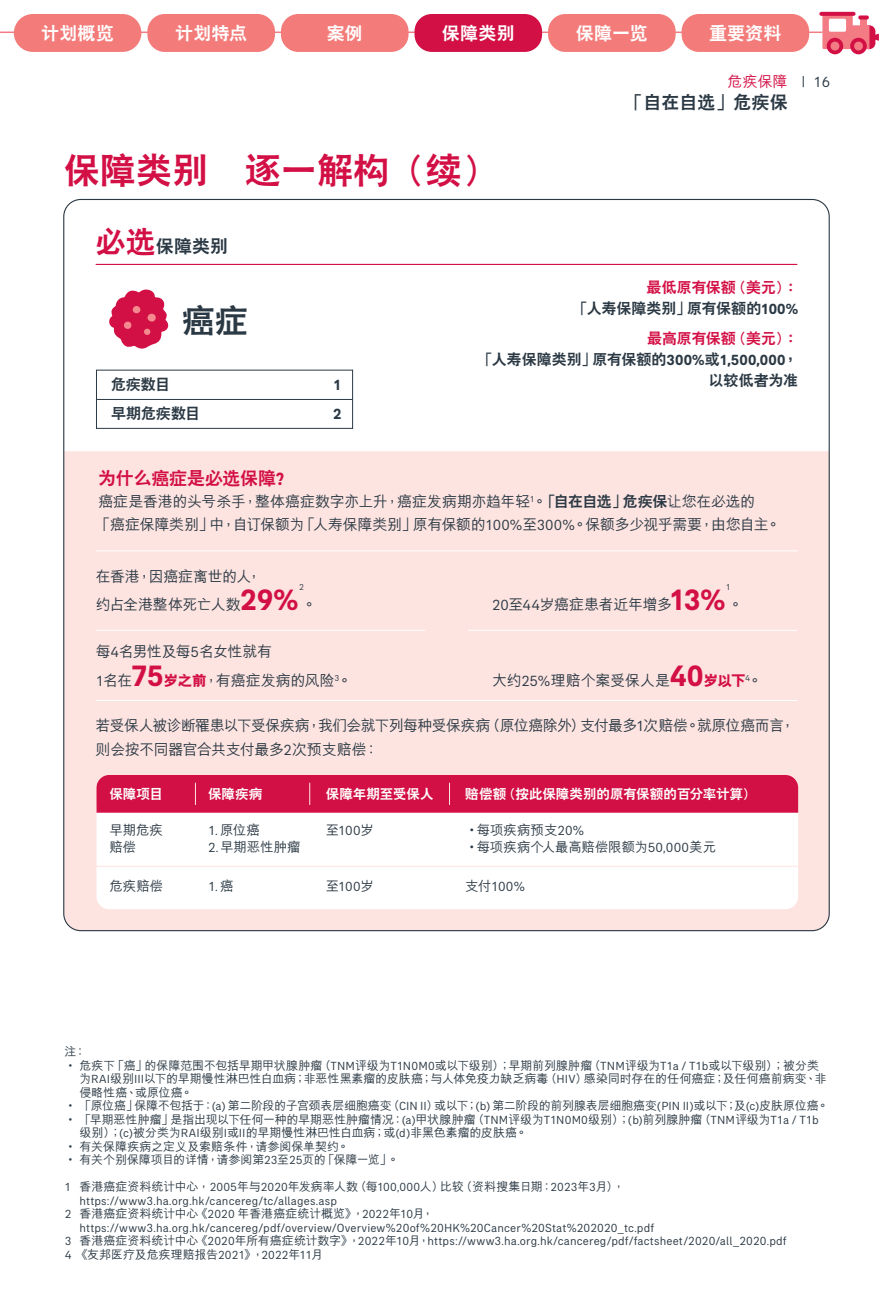
<style>
.page{position:relative;width:893px;height:1297px;background:#fff}
.page>*{position:absolute;margin:0;border:0;box-sizing:border-box;transform-origin:0 0}
.t1{font:800 36px "C Hei 2 HKS";letter-spacing:.005em;color:#d31045}
.t2{font:800 33px "C Hei 2 HKS";color:#2b3944}
.t3{font:800 18px "C Hei 2 HKS";letter-spacing:.015em;color:#fff}
.t4{font:800 18px "C Hei 2 HKS";color:#2b3944}
.t5{font:800 18px "C Hei 2 HKS";letter-spacing:-.01em;color:#d31045}
.t6{font:500 15px/28.5px "M Hei HKS";letter-spacing:-.03em;color:#2b3944}
.t7{font:800 15px/21px "C Hei 2 HKS";color:#2b3944;text-align:right}
.t8{font:500 15px "M Hei HKS";letter-spacing:-.005em;color:#2b3944}
.t9{font:500 15px "M Hei HKS";color:#d31045}
.t10{font:15px "AIA Everest";color:#2b3944}
.t11{font:700 15px "AIA Everest";color:#2b3944}
.t12{font:500 13.5px/16.5px "M Hei HKS";letter-spacing:-.005em;color:#2b3944}
.t13{font:800 13.5px "C Hei 2 HKS";letter-spacing:.005em;color:#fff}
.t14{font:13.5px "AIA Everest";letter-spacing:-.015em;color:#2b3944}
.t15{font:500 12px "M Hei HKS";letter-spacing:-.01em;color:#2b3944}
.t16{font:12px/13.5px "AIA Everest";letter-spacing:.01em;color:#2b3944}
.t17{font:500 12px "M Hei HKS";letter-spacing:-.03em;color:#2b3944}
.t18{font:8.7px "AIA Everest";color:#2b3944}
.s1{font-size:30px;color:#d31045}
.s2{color:#d31045}
.s3{font-family:"AIA Everest";font-weight:700}
.s4{font-family:"C Hei 2 HKS";font-weight:800}
.s5{font-family:"AIA Everest";font-weight:400}
.s6{font-family:"AIA Everest";font-weight:700;font-size:30px;color:#d31045}
.s7{font-weight:800;font-size:14.7px;color:#d31045}
.s8{font-family:"M Hei HKS";font-weight:500}
.s9{font-family:"Koz Go Pr 6 N";font-weight:400}
</style>
<div class="page">
<div style="left:65px;top:451px;width:765px;height:480px;background:#fde4e1"></div>
<hr style="left:96px;top:550px;width:702px;height:1px;background:#fff">
<hr style="left:96px;top:264px;width:701px;height:1px;background:#d31045">
<svg style="left:97px;top:813px;width:701px;height:96px"></svg>
<div style="left:97px;top:775px;width:701px;height:38px;background:#d31045"></div>
<hr style="left:87px;top:866px;width:720px;height:1px;background:#fde4e1">
<svg style="left:109px;top:289px;width:60px;height:60px"></svg>
<div style="left:96px;top:370px;width:257px;height:59px;border:1px solid #2b3944"></div>
<hr style="left:96px;top:399px;width:257px;height:1px;background:#2b3944">
<hr style="left:96px;top:700px;width:702px;height:1px;background:#fff">
<hr style="left:96px;top:630px;width:329px;height:1px;background:#fff">
<hr style="left:468px;top:630px;width:329px;height:1px;background:#fff">
<hr style="left:0;top:32px;width:822px;height:1px;background:#f37b84">
<div style="left:14px;top:14px;width:127px;height:38px;background:#f37b79;border-radius:19px"></div>
<div style="left:147px;top:14px;width:128px;height:38px;background:#f37b79;border-radius:17px"></div>
<div style="left:414px;top:14px;width:128px;height:38px;background:#d31045;border-radius:17px"></div>
<div style="left:281px;top:14px;width:127px;height:38px;background:#f37b79;border-radius:17px"></div>
<div style="left:548px;top:14px;width:128px;height:38px;background:#f37b79;border-radius:17px"></div>
<div style="left:682px;top:14px;width:127px;height:38px;background:#f37b79;border-radius:17px"></div>
<svg style="left:822px;top:14px;width:57px;height:35px"></svg>
<div style="left:860px;top:19px;width:7px;height:7px;background:#f37b84"></div>
<div style="left:858px;top:15px;width:11px;height:5px;background:#d31045;border-radius:2px"></div>
<div style="left:829px;top:19px;width:17px;height:13px;background:#fff;border-radius:2px"></div>
<svg style="left:819px;top:12px;width:36px;height:4px"></svg>
<svg style="left:850px;top:38px;width:17px;height:16px"></svg>
<div style="left:854px;top:42px;width:9px;height:8px;background:#f37b84;border-radius:50%"></div>
<svg style="left:827px;top:38px;width:16px;height:16px"></svg>
<div style="left:830px;top:42px;width:9px;height:8px;background:#f37b84;border-radius:50%"></div>
<h3 class="t3" style="left:41px;top:21px;width:74px">計劃概覽</h3>
<h3 class="t3" style="left:175px;top:21px;width:74px">計劃特點</h3>
<h3 class="t3" style="left:327px;top:21px;width:37px">案例</h3>
<h3 class="t3" style="left:442px;top:21px;width:74px">保障類別</h3>
<h3 class="t3" style="left:576px;top:21px;width:73px">保障一覽</h3>
<h3 class="t3" style="left:709px;top:21px;width:74px">重要資料</h3>
<p class="t9" style="left:728px;top:70px;width:61px">危疾保障</p>
<h3 class="t4" style="left:626px;top:90px;width:163px">「自在自選」危疾保</h3>
<h1 class="t1" style="left:64px;top:147px;width:435px">保障類別 逐一解構（續）</h1>
<h3 class="t4" style="left:96px;top:234px;width:134px"><span class="s1">必選</span>保障類別</h3>
<h2 class="t2" style="left:182px;top:299px;width:68px">癌症</h2>
<p class="t7" style="left:111px;top:374px;width:61px">危疾數目</p>
<p class="t11" style="left:333px;top:376px;width:10px">1</p>
<p class="t7" style="left:111px;top:403px;width:91px">早期危疾數目</p>
<p class="t11" style="left:333px;top:405px;width:10px">2</p>
<p class="t7" style="left:573px;top:277px;width:226px"><span class="s2">最低原有保額（美元）：<br></span>「人壽保障類別」原有保額的<span class="s3">100%</span></p>
<p class="t7" style="left:479px;top:328px;width:321px"><span class="s2">最高原有保額（美元）：<br></span>「人壽保障類別」原有保額的<span class="s3">300%</span>或<span class="s3">1,500,000</span>，以較低者為準</p>
<p class="t10" style="left:813px;top:73px;width:18px">16</p>
<h3 class="t5" style="left:98px;top:466px;width:187px">為什麼癌症是必選保障<span class="s3">?</span></h3>
<p class="t6" style="left:96px;top:489px;width:687px;line-height:22.5px">癌症是香港的頭號殺手，整體癌症數字亦上升，癌症發病期亦趨年輕<sup>1</sup>。<span class="s4">「自在自選」危疾保</span>讓您在必選的<br>「癌症保障類別」中，自訂保額為「人壽保障類別」原有保額的<span class="s5">100%</span>至<span class="s5">300%</span>。保額多少視乎需要，由您自主。</p>
<p class="t6" style="left:96px;top:561px;width:223px">在香港，因癌症離世的人，<br>約佔全港整體死亡人數<span class="s6">29%</span> 。</p>
<p class="t18" style="left:299px;top:582px;width:6px">2</p>
<p class="t6" style="left:96px;top:636px;width:258px">每<span class="s5">4</span>名男性及每<span class="s5">5</span>名女性就有<br><span class="s5">1</span>名在<span class="s6">75</span><span class="s7">歲之前</span>，有癌症發病的風險<sup>3</sup>。</p>
<p class="t18" style="left:726px;top:582px;width:6px">1</p>
<p class="t6" style="left:492px;top:589px;width:252px"><span class="s5">20</span>至<span class="s5">44</span>歲癌症患者近年增多<span class="s6">13%</span> 。</p>
<p class="t8" style="left:492px;top:669px;width:272px">大約<span class="s5">25%</span>理賠個案受保人是<span class="s6">40</span><span class="s7">歲以下</span><sup>4</sup>。</p>
<p class="t6" style="left:96px;top:712px;width:701px;line-height:24px">若受保人被診斷罹患以下受保疾病，我們會就下列每種受保疾病（原位癌除外）支付最多<span class="s5">1</span>次賠償。就原位癌而言，則會按不同器官合共支付最多<span class="s5">2</span>次預支賠償：</p>
<p class="t13" style="left:109px;top:785px;width:55px">保障項目</p>
<p class="t13" style="left:208px;top:785px;width:56px">保障疾病</p>
<p class="t12" style="left:109px;top:821px;width:55px">早期危疾賠償</p>
<p class="t12" style="left:109px;top:876px;width:56px">危疾賠償</p>
<p class="t12" style="left:208px;top:821px;width:53px"><span class="s5">1.</span> 原位癌</p>
<p class="t12" style="left:208px;top:837px;width:94px"><span class="s5">2.</span> 早期惡性腫瘤</p>
<p class="t14" style="left:208px;top:878px;width:27px">1.<span class="s8">癌</span></p>
<p class="t13" style="left:326px;top:785px;width:109px">保障年期至受保人</p>
<p class="t13" style="left:465px;top:785px;width:292px">賠償額（按此保障類別的原有保額的百分率計算）</p>
<p class="t12" style="left:465px;top:821px;width:252px"><span class="s9">・</span>每項疾病預支<span class="s5">20%<br></span><span class="s9">・</span>每項疾病個人最高賠償限額為<span class="s5">50,000</span>美元</p>
<p class="t14" style="left:465px;top:878px;width:61px"><span class="s8">支付</span>100%</p>
<p class="t14" style="left:326px;top:823px;width:50px"><span class="s8">至</span>100<span class="s8">歲</span></p>
<p class="t14" style="left:326px;top:878px;width:50px"><span class="s8">至</span>100<span class="s8">歲</span></p>
<p class="t15" style="left:65px;top:1043px;width:23px">註：</p>
<p class="t15" style="left:65px;top:1056px;width:756px"><span class="s9">・</span>危疾下「癌」的保障範圍不包括早期甲狀腺腫瘤（<span class="s5">TNM</span>評級為<span class="s5">T1N0M0</span>或以下級別）；早期前列腺腫瘤（<span class="s5">TNM</span>評級為<span class="s5">T1a / T1b</span>或以下級別）；被分類</p>
<p class="t15" style="left:80px;top:1070px;width:749px">為<span class="s5">RAI</span>級別<span class="s5">III</span>以下的早期慢性淋巴性白血病；非惡性黑素瘤的皮膚癌；與人體免疫力缺乏病毒（<span class="s5">HIV</span>）感染同時存在的任何癌症；及任何癌前病變、非</p>
<p class="t15" style="left:80px;top:1083px;width:115px">侵略性癌、或原位癌。</p>
<p class="t17" style="left:65px;top:1097px;width:766px"><span class="s9">・</span>「原位癌」保障不包括於：<span class="s5">(a)</span> 第二階段的子宮頸表層細胞癌變（<span class="s5">CIN II</span>）或以下；<span class="s5">(b)</span> 第二階段的前列腺表層細胞癌變<span class="s5">(PIN II)</span>或以下；及<span class="s5">(c)</span>皮膚原位癌。</p>
<p class="t15" style="left:65px;top:1110px;width:755px"><span class="s9">・</span>「早期惡性腫瘤」是指出現以下任何一種的早期惡性腫瘤情況：<span class="s5">(a)</span>甲狀腺腫瘤（<span class="s5">TNM</span>評級為<span class="s5">T1N0M0</span>級別）；<span class="s5">(b)</span>前列腺腫瘤（<span class="s5">TNM</span>評級為<span class="s5">T1a / T1b</span></p>
<p class="t15" style="left:80px;top:1124px;width:449px">級別）；<span class="s5">(c)</span>被分類為<span class="s5">RAI</span>級別<span class="s5">I</span>或<span class="s5">II</span>的早期慢性淋巴性白血病；或<span class="s5">(d)</span>非黑色素瘤的皮膚癌。</p>
<p class="t15" style="left:65px;top:1137px;width:286px"><span class="s9">・</span>有關保障疾病之定義及索賠條件，請參閱保單契約。</p>
<p class="t15" style="left:65px;top:1151px;width:336px"><span class="s9">・</span>有關個別保障項目的詳情，請參閱第<span class="s5">23</span>至<span class="s5">25</span>頁的「保障一覽」。</p>
<p class="t15" style="left:65px;top:1178px;width:562px"><span class="s5">1</span> 香港癌症資料統計中心，<span class="s5">2005</span>年與<span class="s5">2020</span>年發病率人數（每<span class="s5">100,000</span>人）比較（資料搜集日期：<span class="s5">2023</span>年<span class="s5">3</span>月），</p>
<p class="t16" style="left:80px;top:1193px;width:259px">https://www3.ha.org.hk/cancereg/tc/allages.asp</p>
<p class="t15" style="left:65px;top:1205px;width:371px"><span class="s5">2</span> 香港癌症資料統計中心《<span class="s5">2020</span> 年香港癌症統計概覽》，<span class="s5">2022</span>年<span class="s5">10</span>月，</p>
<p class="t16" style="left:65px;top:1220px;width:724px;text-indent:15px">https://www3.ha.org.hk/cancereg/pdf/overview/Overview%20of%20HK%20Cancer%20Stat%202020_tc.pdf<br>3 <span class="s8">香港癌症資料統計中心《</span>2020<span class="s8">年所有癌症統計數字》，</span>2022<span class="s8">年</span>10<span class="s8">月，</span>https://www3.ha.org.hk/cancereg/pdf/factsheet/2020/all_2020.pdf</p>
<p class="t15" style="left:65px;top:1245px;width:260px"><span class="s5">4</span> 《友邦醫療及危疾理賠報告<span class="s5">2021</span>》，<span class="s5">2022</span>年<span class="s5">11</span>月</p>
</div>
